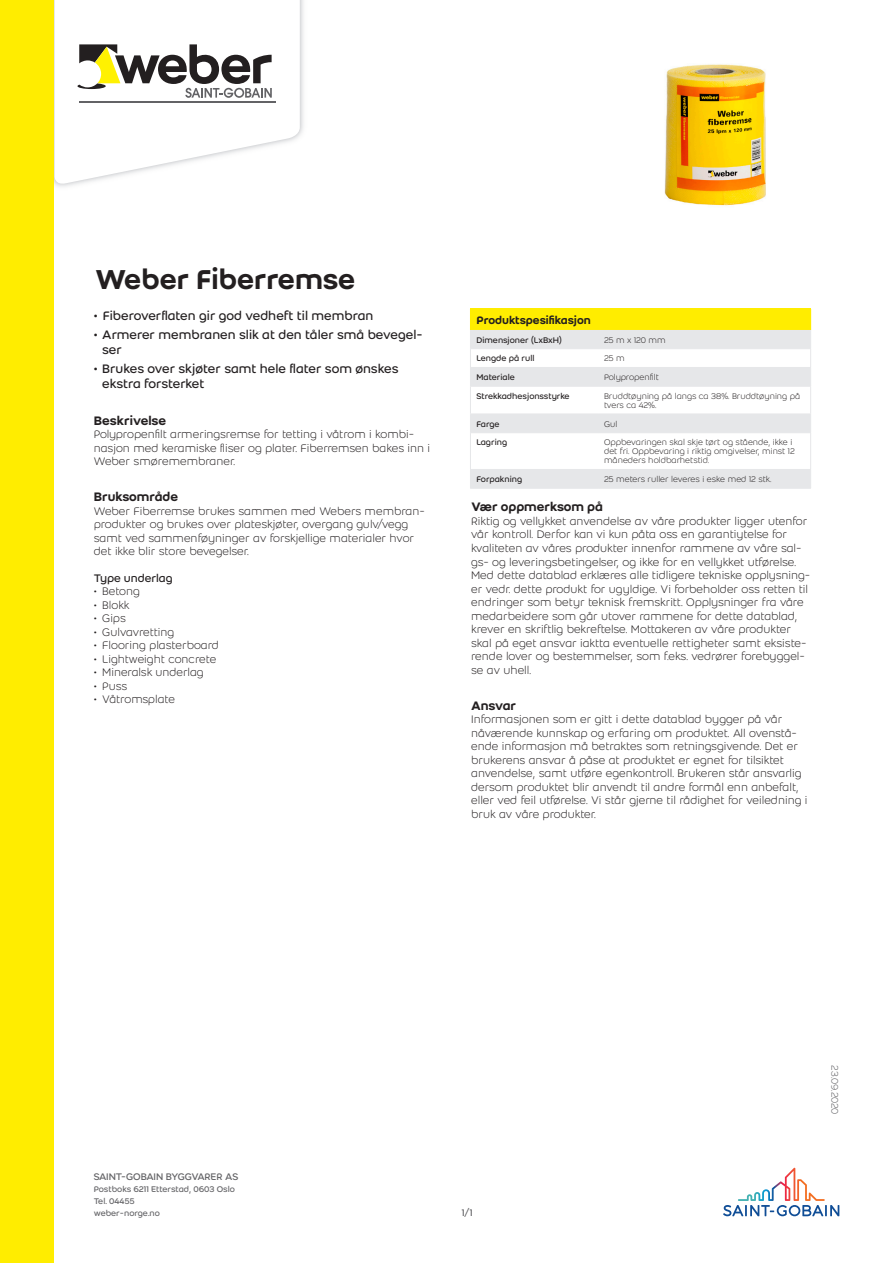
<style>
.page{position:relative;width:893px;height:1263px;background:#fff}
.page>*{position:absolute;margin:0;border:0;box-sizing:border-box;transform-origin:0 0}
.Product_name{font:500 30px "Weber";color:#231f20}
.t1{font:13.5px/15px "Weber";color:#231f20}
.Second_header{font:500 13.5px "Weber";color:#231f20}
.Body_text{font:300 12px/13.5px "Weber";color:#231f20}
.header_1{font:500 12px "Weber";color:#231f20}
.Second_sub-header{font:12px "Weber";color:#231f20}
.Address_-_company{font:10.5px "Weber";letter-spacing:-.025em;color:#636366}
.Last_modification_da{font:300 10.5px "Weber";letter-spacing:-.02em;color:#636366}
.Paging{font:10.5px "Weber";color:#636366}
.column_2{font:300 9px/9px "Weber";color:#231f20}
.column_1{font:9px "Weber";color:#231f20}
.Address{font:9px "Weber";color:#636366}
</style>
<div class="page">
<img style="left:54px;top:0;width:250px;height:187px">
<svg style="left:55px;top:0;width:245px;height:186px"></svg>
<hr style="left:79px;top:101px;width:196px;height:1px;background:#636366">
<svg style="left:77px;top:44px;width:195px;height:54px"></svg>
<div style="left:0;top:0;width:54px;height:1263px;background:#ffed00"></div>
<svg style="left:723px;top:1168px;width:116px;height:48px"></svg>
<img style="left:664px;top:64px;width:102px;height:142px">
<div style="left:470px;top:309px;width:341px;height:21px;background:#ffed00"></div>
<svg style="left:471px;top:330px;width:339px;height:158px"></svg>
<hr style="left:470px;top:348px;width:128px;height:1px;background:#e6e7e9">
<hr style="left:598px;top:348px;width:213px;height:1px;background:#e6e7e9">
<hr style="left:470px;top:367px;width:128px;height:1px;background:#e6e7e9">
<hr style="left:598px;top:367px;width:213px;height:1px;background:#e6e7e9">
<hr style="left:470px;top:386px;width:128px;height:1px;background:#e6e7e9">
<hr style="left:598px;top:386px;width:213px;height:1px;background:#e6e7e9">
<hr style="left:470px;top:414px;width:128px;height:1px;background:#e6e7e9">
<svg style="left:470px;top:330px;width:1px;height:102px"></svg>
<hr style="left:598px;top:414px;width:213px;height:1px;background:#e6e7e9">
<svg style="left:810px;top:330px;width:1px;height:102px"></svg>
<hr style="left:470px;top:432px;width:128px;height:1px;background:#e6e7e9">
<hr style="left:470px;top:433px;width:1px;height:36px;background:#e6e7e9">
<hr style="left:598px;top:432px;width:213px;height:1px;background:#e6e7e9">
<hr style="left:810px;top:433px;width:1px;height:36px;background:#e6e7e9">
<hr style="left:470px;top:469px;width:128px;height:1px;background:#e6e7e9">
<svg style="left:470px;top:470px;width:1px;height:18px"></svg>
<hr style="left:470px;top:488px;width:128px;height:1px;background:#e6e7e9">
<hr style="left:598px;top:469px;width:213px;height:1px;background:#e6e7e9">
<svg style="left:810px;top:470px;width:1px;height:18px"></svg>
<hr style="left:598px;top:488px;width:213px;height:1px;background:#e6e7e9">
<p class="Product_name" style="left:95px;top:257px;width:262px">Weber Fiberremse</p>
<p class="t1" style="left:94px;top:308px;width:281px">• Fiberoverflaten gir god vedheft til membran</p>
<p class="t1" style="left:102px;top:327px;width:322px;text-indent:-9px">• Armerer membranen slik at den tåler små bevegel&shy;ser</p>
<p class="t1" style="left:102px;top:361px;width:298px;text-indent:-9px">• Brukes over skjøter samt hele flater som ønskes ekstra forsterket</p>
<p class="Second_header" style="left:94px;top:410px;width:74px">Beskrivelse</p>
<p class="Body_text" style="left:94px;top:427px;width:338px">Polypropenfilt armeringsremse for tetting i våtrom i kombi&shy;nasjon med keramiske fliser og plater. Fiberremsen bakes inn i<br>Weber smøremembraner.</p>
<p class="Second_header" style="left:94px;top:487px;width:86px">Bruksområde</p>
<p class="Body_text" style="left:94px;top:504px;width:333px">Weber Fiberremse brukes sammen med Webers membran&shy;produkter og brukes over plateskjøter, overgang gulv/vegg samt ved sammenføyninger av forskjellige materialer hvor det ikke blir store bevegelser.</p>
<p class="Second_sub-header" style="left:94px;top:569px;width:80px">Type underlag</p>
<p class="Body_text" style="left:94px;top:584px;width:48px">• Betong</p>
<p class="Body_text" style="left:94px;top:598px;width:37px">• Blokk</p>
<p class="Body_text" style="left:94px;top:611px;width:34px">• Gips</p>
<p class="Body_text" style="left:94px;top:625px;width:82px">• Gulvavretting</p>
<p class="Body_text" style="left:94px;top:638px;width:127px">• Flooring plasterboard</p>
<p class="Body_text" style="left:94px;top:652px;width:124px">• Lightweight concrete</p>
<p class="Body_text" style="left:94px;top:665px;width:111px">• Mineralsk underlag</p>
<p class="Body_text" style="left:94px;top:679px;width:35px">• Puss</p>
<p class="Body_text" style="left:94px;top:692px;width:83px">• Våtromsplate</p>
<p class="header_1" style="left:476px;top:311px;width:116px">Produktspesifikasjon</p>
<p class="column_1" style="left:476px;top:333px;width:87px">Dimensjoner (LxBxH)</p>
<p class="column_2" style="left:604px;top:335px;width:63px">25 m x 120 mm</p>
<p class="column_1" style="left:476px;top:352px;width:60px">Lengde på rull</p>
<p class="column_2" style="left:604px;top:354px;width:22px">25 m</p>
<p class="column_1" style="left:476px;top:371px;width:40px">Materiale</p>
<p class="column_2" style="left:604px;top:373px;width:56px">Polypropenfilt</p>
<p class="column_1" style="left:476px;top:390px;width:95px">Strekkadhesjonsstyrke</p>
<p class="column_2" style="left:604px;top:391px;width:198px">Bruddtøyning på langs ca 38%. Bruddtøyning på tvers ca 42%.</p>
<p class="column_1" style="left:476px;top:417px;width:25px">Farge</p>
<p class="column_2" style="left:604px;top:419px;width:15px">Gul</p>
<p class="column_1" style="left:476px;top:436px;width:32px">Lagring</p>
<p class="column_2" style="left:604px;top:438px;width:192px">Oppbevaringen skal skje tørt og stående, ikke i det fri. Oppbevaring i riktig omgivelser, minst 12 måneders holdbarhetstid.</p>
<p class="column_1" style="left:476px;top:473px;width:47px">Forpakning</p>
<p class="column_2" style="left:604px;top:475px;width:169px">25 meters ruller leveres i eske med 12 stk.</p>
<p class="Second_header" style="left:471px;top:497px;width:133px">Vær oppmerksom på</p>
<p class="Body_text" style="left:471px;top:514px;width:341px">Riktig og vellykket anvendelse av våre produkter ligger utenfor vår kontroll. Derfor kan vi kun påta oss en garantiytelse for kvaliteten av våres produkter innenfor rammene av våre sal&shy;gs- og leveringsbetingelser, og ikke for en vellykket utførelse.<br>Med dette datablad erklæres alle tidligere tekniske opplysning&shy;er vedr. dette produkt for ugyldige. Vi forbeholder oss retten til endringer som betyr teknisk fremskritt. Opplysninger fra våre medarbeidere som går utover rammene for dette datablad, krever en skriftlig bekreftelse. Mottakeren av våre produkter skal på eget ansvar iaktta eventuelle rettigheter samt eksiste&shy;rende lover og bestemmelser, som f.eks. vedrører forebyggel&shy;se av uhell.</p>
<p class="Second_header" style="left:471px;top:695px;width:47px">Ansvar</p>
<p class="Body_text" style="left:471px;top:712px;width:338px">Informasjonen som er gitt i dette datablad bygger på vår nåværende kunnskap og erfaring om produktet. All ovenstå&shy;ende informasjon må betraktes som retningsgivende. Det er brukerens ansvar å påse at produktet er egnet for tilsiktet anvendelse, samt utføre egenkontroll. Brukeren står ansvarlig dersom produktet blir anvendt til andre formål enn anbefalt, eller ved feil utførelse. Vi står gjerne til rådighet for veiledning i bruk av våre produkter.</p>
<p class="Address_-_company" style="left:94px;top:1169px;width:146px">SAINT-GOBAIN BYGGVARER AS</p>
<p class="Address" style="left:94px;top:1183px;width:143px">Postboks 6211 Etterstad, 0603 Oslo</p>
<p class="Address" style="left:94px;top:1195px;width:43px">Tel. 04455</p>
<p class="Address" style="left:94px;top:1207px;width:68px">weber-norge.no</p>
<p class="Paging" style="left:462px;top:1205px;width:12px">1/1</p>
<p class="Last_modification_da" style="left:842px;top:1065px;width:50px;rotate:90deg">23.09.2020</p>
</div>
